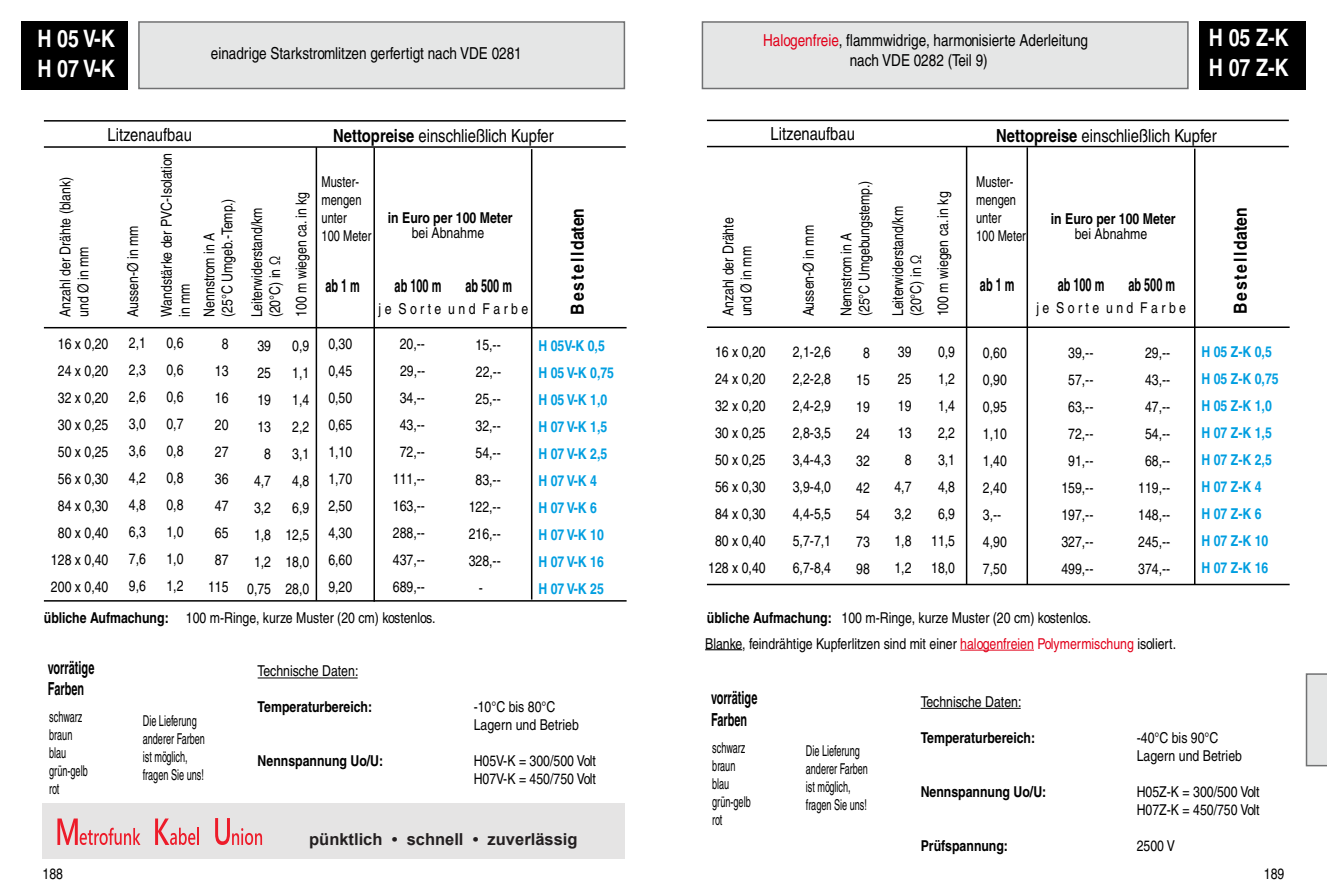
<style>
.page{position:relative;width:1327px;height:893px;background:#fff}
.page>*{position:absolute;margin:0;border:0;box-sizing:border-box;transform-origin:0 0}
.t1{font:700 condensed 24px/30.2px "Helvetica LT Pro";color:#fff}
.t2{font:condensed 18px "Helvetica LT Pro";color:#000}
.t3{font:700 condensed 18px/21.6px "Helvetica LT Pro";color:#000;scale:.74 1}
.t4{font:700 condensed 18px "Helvetica LT Pro";letter-spacing:.095em;color:#000;scale:1.07 1}
.t5{font:condensed 16.5px/19.8px "Helvetica LT Pro";color:#000}
.t6{font:700 16.5px "Arial";color:#231f20}
.t7{font:condensed 15px/27px "Helvetica LT Pro";color:#000}
.t8{font:700 condensed 15px/27px "Helvetica LT Pro";color:#009ee0}
.t9{font:condensed 15px/18px "Helvetica LT Pro";color:#000;scale:.74 1}
.t10{font:700 condensed 15px "Helvetica LT Pro";color:#000}
.t11{font:condensed 15px/18px "Helvetica LT Pro";color:#000;scale:.9 1}
.s1{color:#e2001a}
.s2{font-weight:700}
</style>
<div class="page">
<div style="left:138px;top:21px;width:487px;height:68px;background:#e5e6e6;border:2px solid #707172"></div>
<div style="left:21px;top:21px;width:107px;height:68px;background:#000"></div>
<svg style="left:1305px;top:673px;width:22px;height:93px"></svg>
<div style="left:701px;top:21px;width:487px;height:68px;background:#e5e6e6;border:2px solid #707172"></div>
<div style="left:1199px;top:21px;width:106px;height:68px;background:#000"></div>
<div style="left:43px;top:804px;width:582px;height:55px;background:#e5e4e4"></div>
<svg style="left:57px;top:818px;width:83px;height:27px"></svg>
<svg style="left:155px;top:818px;width:44px;height:27px"></svg>
<svg style="left:215px;top:818px;width:47px;height:27px"></svg>
<hr style="left:44px;top:146px;width:582px;height:2px;background:#000">
<hr style="left:44px;top:327px;width:582px;height:1px;background:#000">
<hr style="left:44px;top:600px;width:582px;height:2px;background:#000">
<hr style="left:44px;top:120px;width:582px;height:2px;background:#000">
<hr style="left:373px;top:148px;width:2px;height:454px;background:#000">
<hr style="left:316px;top:147px;width:1px;height:454px;background:#000">
<hr style="left:258px;top:678px;width:100px;height:1px;background:#000">
<hr style="left:531px;top:149px;width:1px;height:451px;background:#000">
<hr style="left:707px;top:146px;width:581px;height:1px;background:#000">
<hr style="left:707px;top:326px;width:582px;height:2px;background:#000">
<hr style="left:707px;top:584px;width:582px;height:1px;background:#000">
<hr style="left:707px;top:120px;width:581px;height:1px;background:#000">
<hr style="left:1026px;top:147px;width:2px;height:437px;background:#000">
<hr style="left:966px;top:147px;width:1px;height:437px;background:#000">
<hr style="left:705px;top:649px;width:37px;height:1px;background:#000">
<hr style="left:960px;top:650px;width:74px;height:1px;background:#e2001a">
<hr style="left:920px;top:708px;width:100px;height:1px;background:#000">
<hr style="left:1194px;top:149px;width:1px;height:435px;background:#000">
<h1 class="t1" style="left:38px;top:23px;width:79px">H 05 V-K<br>H 07 V-K</h1>
<p class="t5" style="left:211px;top:44px;width:312px">einadrige Starkstromlitzen gerfertigt nach VDE 0281</p>
<p class="t5" style="left:850px;top:30px;width:240px;text-indent:-87px"><span class="s1">Halogenfreie</span>, flammwidrige, harmonisierte Aderleitung nach VDE 0282 (Teil 9)</p>
<h1 class="t1" style="left:1209px;top:23px;width:81px">H 05 Z-K<br>H 07 Z-K</h1>
<p class="t7" style="left:56px;top:317px;width:141px;line-height:18px;rotate:-90deg">Anzahl der Drähte (blank) und Ø in mm</p>
<p class="t2" style="left:108px;top:124px;width:86px">Litzenaufbau</p>
<p class="t7" style="left:119px;top:317px;width:93px;rotate:-90deg">Aussen-Ø in mm</p>
<p class="t7" style="left:157px;top:317px;width:165px;line-height:18px;rotate:-90deg">Wandstärke der PVC-Isolation in mm</p>
<p class="t7" style="left:51px;top:330px;width:59px;text-align:center">16 x 0,20<br>24 x 0,20<br>32 x 0,20<br>30 x 0,25<br>50 x 0,25<br>56 x 0,30<br>84 x 0,30<br>80 x 0,40<br>128 x 0,40<br>200 x 0,40</p>
<p class="t7" style="left:129px;top:329px;width:19px;text-align:justify">2,1<br>2,3<br>2,6<br>3,0<br>3,6<br>4,2<br>4,8<br>6,3<br>7,6<br>9,6</p>
<p class="t7" style="left:166px;top:329px;width:19px;text-align:justify">0,6<br>0,6<br>0,6<br>0,7<br>0,8<br>0,8<br>0,8<br>1,0<br>1,0<br>1,2</p>
<p class="t2" style="left:333px;top:125px;width:222px"><span class="s2">Nettopreise</span> einschließlich Kupfer</p>
<p class="t2" style="left:770px;top:123px;width:86px">Litzenaufbau</p>
<p class="t11" style="left:321px;top:173px;width:57px">Muster&shy;mengen unter<br>100 Meter</p>
<p class="t7" style="left:837px;top:316px;width:137px;line-height:18px;rotate:-90deg">Nennstrom in A<br>(25°C Umgebungstemp.)</p>
<p class="t7" style="left:929px;top:316px;width:126px;rotate:-90deg">100 m wiegen ca. in kg</p>
<p class="t7" style="left:200px;top:317px;width:120px;line-height:18px;rotate:-90deg">Nennstrom in A (25°C Umgeb.-Temp.)</p>
<p class="t7" style="left:287px;top:317px;width:126px;rotate:-90deg">100 m wiegen ca. in kg</p>
<p class="t7" style="left:208px;top:330px;width:22px;text-align:right">8<br>13<br>16<br>20<br>27<br>36<br>47<br>65<br>87<br>115</p>
<p class="t7" style="left:889px;top:316px;width:112px;line-height:18px;rotate:-90deg">Leiterwiderstand/km (20°C) in Ω</p>
<p class="t7" style="left:248px;top:317px;width:112px;line-height:18px;rotate:-90deg">Leiterwiderstand/km (20°C) in Ω</p>
<p class="t7" style="left:247px;top:332px;width:25px;text-align:right">39<br>25<br>19<br>13<br>8<br>4,7<br>3,2<br>1,8<br>1,2<br>0,75</p>
<p class="t7" style="left:931px;top:338px;width:25px;text-align:center">0,9<br>1,2<br>1,4<br>2,2<br>3,1<br>4,8<br>6,9<br>11,5<br>18,0</p>
<p class="t4" style="left:566px;top:315px;width:101px;rotate:-90deg">Bestelldaten</p>
<p class="t10" style="left:388px;top:209px;width:126px">in Euro per 100 Meter</p>
<p class="t7" style="left:412px;top:220px;width:74px">bei Abnahme</p>
<p class="t7" style="left:719px;top:316px;width:100px;line-height:18px;rotate:-90deg">Anzahl der Drähte und Ø in mm</p>
<p class="t7" style="left:795px;top:316px;width:93px;rotate:-90deg">Aussen-Ø in mm</p>
<p class="t3" style="left:325px;top:275px;width:48px">ab 1 m</p>
<p class="t3" style="left:395px;top:275px;width:65px">ab 100 m</p>
<p class="t3" style="left:465px;top:275px;width:65px">ab 500 m</p>
<p class="t7" style="left:378px;top:295px;width:151px">j e S o r t e u n d F a r b e</p>
<p class="t7" style="left:393px;top:330px;width:34px;text-align:center">20,--<br>29,--<br>34,--<br>43,--<br>72,--<br>111,--<br>163,--<br>288,--<br>437,--<br>689,--</p>
<p class="t7" style="left:328px;top:331px;width:25px;text-align:justify">0,30<br>0,45<br>0,50<br>0,65<br>1,10<br>1,70<br>2,50<br>4,30<br>6,60<br>9,20</p>
<p class="t7" style="left:469px;top:331px;width:34px;text-align:center">15,--<br>22,--<br>25,--<br>32,--<br>54,--<br>83,--<br>122,--<br>216,--<br>328,-- -</p>
<p class="t8" style="left:538px;top:333px;width:77px">H 05V-K 0,5<br>H 05 V-K 0,75<br>H 05 V-K 1,0<br>H 07 V-K 1,5<br>H 07 V-K 2,5<br>H 07 V-K 4<br>H 07 V-K 6<br>H 07 V-K 10<br>H 07 V-K 16<br>H 07 V-K 25</p>
<p class="t7" style="left:285px;top:332px;width:25px;text-align:center">0,9<br>1,1<br>1,4<br>2,2<br>3,1<br>4,8<br>6,9<br>12,5<br>18,0<br>28,0</p>
<p class="t7" style="left:793px;top:338px;width:40px;text-align:justify">2,1-2,6<br>2,2-2,8<br>2,4-2,9<br>2,8-3,5<br>3,4-4,3<br>3,9-4,0<br>4,4-5,5<br>5,7-7,1<br>6,7-8,4</p>
<p class="t7" style="left:708px;top:338px;width:59px;text-align:center">16 x 0,20<br>24 x 0,20<br>32 x 0,20<br>30 x 0,25<br>50 x 0,25<br>56 x 0,30<br>84 x 0,30<br>80 x 0,40<br>128 x 0,40</p>
<p class="t7" style="left:894px;top:338px;width:19px;text-align:right">39<br>25<br>19<br>13<br>8<br>4,7<br>3,2<br>1,8<br>1,2</p>
<p class="t7" style="left:856px;top:339px;width:15px;text-align:center">8<br>15<br>19<br>24<br>32<br>42<br>54<br>73<br>98</p>
<p class="t2" style="left:996px;top:124px;width:222px"><span class="s2">Nettopreise</span> einschließlich Kupfer</p>
<p class="t11" style="left:976px;top:172px;width:57px">Muster&shy;mengen unter<br>100 Meter</p>
<p class="t10" style="left:1051px;top:210px;width:126px">in Euro per 100 Meter</p>
<p class="t7" style="left:1074px;top:220px;width:74px">bei Abnahme</p>
<p class="t3" style="left:980px;top:274px;width:48px">ab 1 m</p>
<p class="t3" style="left:1057px;top:274px;width:65px">ab 100 m</p>
<p class="t3" style="left:1128px;top:274px;width:65px">ab 500 m</p>
<p class="t7" style="left:1036px;top:294px;width:151px">j e S o r t e u n d F a r b e</p>
<p class="t4" style="left:1229px;top:314px;width:101px;rotate:-90deg">Bestelldaten</p>
<p class="t7" style="left:983px;top:339px;width:25px">0,60<br>0,90<br>0,95<br>1,10<br>1,40<br>2,40<br>3,--<br>4,90<br>7,50</p>
<p class="t7" style="left:1138px;top:339px;width:34px;text-align:center">29,--<br>43,--<br>47,--<br>54,--<br>68,--<br>119,--<br>148,--<br>245,--<br>374,--</p>
<p class="t7" style="left:1061px;top:339px;width:34px;text-align:center">39,--<br>57,--<br>63,--<br>72,--<br>91,--<br>159,--<br>197,--<br>327,--<br>499,--</p>
<p class="t8" style="left:1201px;top:338px;width:79px">H 05 Z-K 0,5<br>H 05 Z-K 0,75<br>H 05 Z-K 1,0<br>H 07 Z-K 1,5<br>H 07 Z-K 2,5<br>H 07 Z-K 4<br>H 07 Z-K 6<br>H 07 Z-K 10<br>H 07 Z-K 16</p>
<p class="t7" style="left:44px;top:604px;width:393px"><span class="s2">übliche Aufmachung:</span> 100 m-Ringe, kurze Muster (20 cm) kostenlos.</p>
<p class="t3" style="left:48px;top:656px;width:64px">vorrätige<br>Farben</p>
<p class="t9" style="left:49px;top:708px;width:54px">schwarz braun blau grün-gelb rot</p>
<p class="t9" style="left:143px;top:711px;width:86px">Die Lieferung anderer Farben ist möglich, fragen Sie uns!</p>
<p class="t7" style="left:258px;top:657px;width:102px">Technische Daten:</p>
<p class="t10" style="left:258px;top:698px;width:116px">Temperaturbereich:</p>
<p class="t7" style="left:474px;top:698px;width:107px;line-height:18px">-10°C bis 80°C<br>Lagern und Betrieb</p>
<p class="t10" style="left:258px;top:752px;width:127px">Nennspannung Uo/U:</p>
<p class="t7" style="left:474px;top:752px;width:124px;line-height:18px">H05V-K = 300/500 Volt<br>H07V-K = 450/750 Volt</p>
<p class="t6" style="left:309px;top:828px;width:270px">pünktlich • schnell • zuverlässig</p>
<p class="t7" style="left:707px;top:604px;width:386px"><span class="s2">übliche Aufmachung:</span> 100 m-Ringe, kurze Muster (20 cm) kostenlos.</p>
<p class="t7" style="left:705px;top:630px;width:472px">Blanke, feindrähtige Kupferlitzen sind mit einer <span class="s1">halogenfreien Polymermischung</span> isoliert.</p>
<p class="t3" style="left:711px;top:687px;width:64px">vorrätige<br>Farben</p>
<p class="t9" style="left:712px;top:738px;width:54px">schwarz braun blau grün-gelb rot</p>
<p class="t9" style="left:806px;top:742px;width:86px">Die Lieferung anderer Farben ist möglich, fragen Sie uns!</p>
<p class="t7" style="left:920px;top:688px;width:102px">Technische Daten:</p>
<p class="t10" style="left:920px;top:728px;width:116px">Temperaturbereich:</p>
<p class="t7" style="left:1136px;top:728px;width:107px;line-height:18px">-40°C bis 90°C<br>Lagern und Betrieb</p>
<p class="t10" style="left:920px;top:782px;width:127px">Nennspannung Uo/U:</p>
<p class="t7" style="left:1136px;top:782px;width:124px;line-height:18px">H05Z-K = 300/500 Volt<br>H07Z-K = 450/750 Volt</p>
<p class="t10" style="left:920px;top:836px;width:89px">Prüfspannung:</p>
<p class="t7" style="left:1136px;top:832px;width:40px">2500 V</p>
<p class="t7" style="left:43px;top:860px;width:22px">188</p>
<p class="t7" style="left:1264px;top:860px;width:22px">189</p>
</div>
